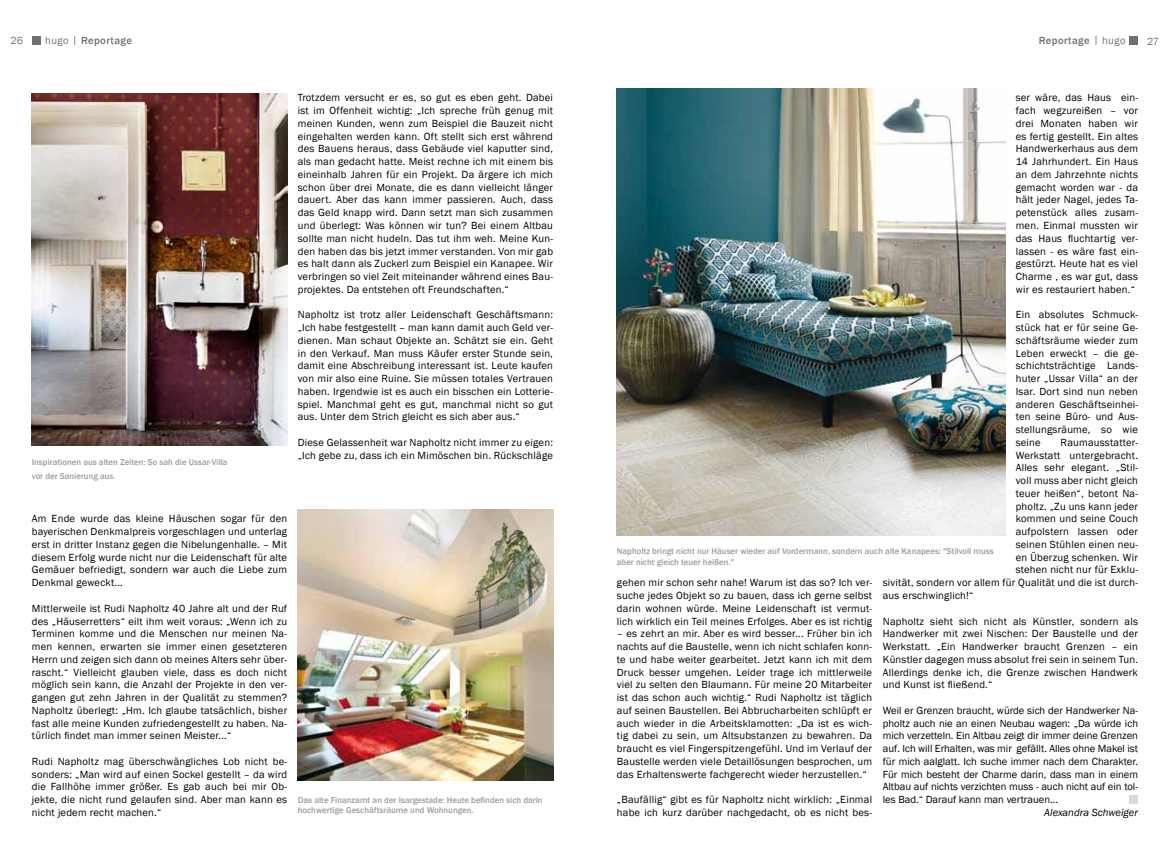
<style>
.page{position:relative;width:1170px;height:851px;background:#fff}
.page>*{position:absolute;margin:0;border:0;box-sizing:border-box;transform-origin:0 0}
.t1{font:10.62px/12.8px "Franklin Gothic";letter-spacing:.02em;color:#000;text-align:justify}
.t2{font:500 10.62px "Franklin Gothic";letter-spacing:.04em;color:#707172}
.t3{font:italic 10.62px "Franklin Gothic";color:#000}
.t4{font:10.62px "Franklin Gothic";color:#707172}
.t5{font:500 8.75px/10.5px "Franklin Gothic";color:#9c9e9f}
.s1{font-weight:400}
</style>
<div class="page">
<div style="left:1129px;top:36px;width:8px;height:9px;background:#707172"></div>
<div style="left:32px;top:36px;width:9px;height:9px;background:#707172"></div>
<div style="left:1129px;top:794px;width:8px;height:9px;background:#d9dadb"></div>
<img style="left:32px;top:94px;width:255px;height:352px">
<img style="left:298px;top:509px;width:255px;height:271px">
<img style="left:617px;top:89px;width:388px;height:446px">
<p class="t4" style="left:11px;top:34px;width:14px">26</p>
<p class="t2" style="left:45px;top:34px;width:88px"><span class="s1">hugo |</span> Reportage</p>
<p class="t2" style="left:1038px;top:34px;width:88px">Reportage <span class="s1">| hugo</span></p>
<p class="t4" style="left:1146px;top:34px;width:13px">27</p>
<p class="t5" style="left:32px;top:455px;width:197px;line-height:14px">Inspirationen aus alten Zeiten: So sah die Ussar-Villa vor der Sanierung aus.</p>
<p class="t1" style="left:298px;top:92px;width:257px">Trotzdem versucht er es, so gut es eben geht. Dabei ist im Offenheit wichtig: „Ich spreche früh genug mit meinen Kunden, wenn zum Beispiel die Bauzeit nicht eingehalten werden kann. Oft stellt sich erst während des Bauens heraus, dass Gebäude viel kaputter sind, als man gedacht hatte. Meist rechne ich mit einem bis eineinhalb Jahren für ein Projekt. Da ärgere ich mich schon über drei Monate, die es dann vielleicht länger dauert. Aber das kann immer passieren. Auch, dass das Geld knapp wird. Dann setzt man sich zusammen und überlegt: Was können wir tun? Bei einem Altbau sollte man nicht hudeln. Das tut ihm weh. Meine Kun&shy;den haben das bis jetzt immer verstanden. Von mir gab es halt dann als Zuckerl zum Beispiel ein Kanapee. Wir verbringen so viel Zeit miteinander während eines Bau&shy;projektes. Da entstehen oft Freundschaften.“</p>
<p class="t1" style="left:298px;top:308px;width:257px">Napholtz ist trotz aller Leidenschaft Geschäftsmann: „Ich habe festgestellt – man kann damit auch Geld ver&shy;dienen. Man schaut Objekte an. Schätzt sie ein. Geht in den Verkauf. Man muss Käufer erster Stunde sein, damit eine Abschreibung interessant ist. Leute kaufen von mir also eine Ruine. Sie müssen totales Vertrauen haben. Irgendwie ist es auch ein bisschen ein Lotterie&shy;spiel. Manchmal geht es gut, manchmal nicht so gut aus. Unter dem Strich gleicht es sich aber aus.“</p>
<p class="t1" style="left:298px;top:436px;width:257px">Diese Gelassenheit war Napholtz nicht immer zu eigen: „Ich gebe zu, dass ich ein Mimöschen bin. Rückschläge</p>
<p class="t1" style="left:32px;top:512px;width:257px">Am Ende wurde das kleine Häuschen sogar für den bayerischen Denkmalpreis vorgeschlagen und unterlag erst in dritter Instanz gegen die Nibelungenhalle. – Mit diesem Erfolg wurde nicht nur die Leidenschaft für alte Gemäuer befriedigt, sondern war auch die Liebe zum Denkmal geweckt...</p>
<p class="t1" style="left:32px;top:602px;width:257px">Mittlerweile ist Rudi Napholtz 40 Jahre alt und der Ruf des „Häuserretters“ eilt ihm weit voraus: „Wenn ich zu Terminen komme und die Menschen nur meinen Na&shy;men kennen, erwarten sie immer einen gesetzteren Herrn und zeigen sich dann ob meines Alters sehr über&shy;rascht.“ Vielleicht glauben viele, dass es doch nicht möglich sein kann, die Anzahl der Projekte in den ver&shy;gangen gut zehn Jahren in der Qualität zu stemmen?<br>Napholtz überlegt: „Hm. Ich glaube tatsächlich, bisher fast alle meine Kunden zufriedengestellt zu haben. Na&shy;türlich findet man immer seinen Meister...“</p>
<p class="t1" style="left:32px;top:755px;width:257px">Rudi Napholtz mag überschwängliches Lob nicht be&shy;sonders: „Man wird auf einen Sockel gestellt – da wird die Fallhöhe immer größer. Es gab auch bei mir Ob&shy;jekte, die nicht rund gelaufen sind. Aber man kann es nicht jedem recht machen.“</p>
<p class="t5" style="left:298px;top:794px;width:246px">Das alte Finanzamt an der Isargestade: Heute befinden sich darin hochwertige Geschäftsräume und Wohnungen.</p>
<p class="t1" style="left:1015px;top:92px;width:124px">ser wäre, das Haus ein&shy;fach wegzureißen – vor drei Monaten haben wir es fertig gestellt. Ein altes Handwerkerhaus aus dem 14 Jahrhundert. Ein Haus an dem Jahrzehnte nichts gemacht worden war - da hält jeder Nagel, jedes Ta&shy;petenstück alles zusam&shy;men. Einmal mussten wir das Haus fluchtartig ver&shy;lassen - es wäre fast ein&shy;gestürzt. Heute hat es viel Charme , es war gut, dass wir es restauriert haben.“</p>
<p class="t1" style="left:1015px;top:308px;width:124px">Ein absolutes Schmuck&shy;stück hat er für seine Ge&shy;schäftsräume wieder zum Leben erweckt – die ge&shy;schichtsträchtige Lands&shy;huter „Ussar Villa“ an der Isar. Dort sind nun neben anderen Geschäftseinhei&shy;ten seine Büro- und Aus&shy;stellungsräume, so wie seine</p>
<p class="t1" style="left:1060px;top:436px;width:79px">Raumausstatter-</p>
<p class="t1" style="left:1015px;top:449px;width:124px">Werkstatt untergebracht.</p>
<p class="t1" style="left:1015px;top:461px;width:124px">Alles sehr elegant. „Stil-</p>
<p class="t1" style="left:1015px;top:474px;width:124px">voll muss aber nicht gleich</p>
<p class="t1" style="left:1015px;top:487px;width:124px">teuer heißen“, betont Na-</p>
<p class="t1" style="left:1015px;top:500px;width:124px">pholtz. „Zu uns kann jeder</p>
<p class="t1" style="left:1015px;top:512px;width:124px">kommen und seine Couch</p>
<p class="t1" style="left:1015px;top:525px;width:124px">aufpolstern lassen oder</p>
<p class="t1" style="left:1015px;top:538px;width:124px">seinen Stühlen einen neu-</p>
<p class="t1" style="left:1015px;top:551px;width:124px">en Überzug schenken. Wir</p>
<p class="t1" style="left:1015px;top:563px;width:124px">stehen nicht nur für Exklu-</p>
<p class="t1" style="left:882px;top:576px;width:257px">sivität, sondern vor allem für Qualität und die ist durch-</p>
<p class="t1" style="left:882px;top:589px;width:92px">aus erschwinglich!“</p>
<p class="t1" style="left:882px;top:614px;width:257px">Napholtz sieht sich nicht als Künstler, sondern als Handwerker mit zwei Nischen: Der Baustelle und der Werkstatt. „Ein Handwerker braucht Grenzen – ein Künstler dagegen muss absolut frei sein in seinem Tun.<br>Allerdings denke ich, die Grenze zwischen Handwerk und Kunst ist fließend.“</p>
<p class="t1" style="left:882px;top:704px;width:257px">Weil er Grenzen braucht, würde sich der Handwerker Na&shy;pholtz auch nie an einen Neubau wagen: „Da würde ich mich verzetteln. Ein Altbau zeigt dir immer deine Grenzen auf. Ich will Erhalten, was mir gefällt. Alles ohne Makel ist für mich aalglatt. Ich suche immer nach dem Charakter.<br>Für mich besteht der Charme darin, dass man in einem Altbau auf nichts verzichten muss - auch nicht auf ein tol&shy;les Bad.“ Darauf kann man vertrauen...</p>
<p class="t3" style="left:1044px;top:805px;width:95px">Alexandra Schweiger</p>
<p class="t5" style="left:617px;top:546px;width:378px">Napholtz bringt nicht nur Häuser wieder auf Vordermann, sondern auch alte Kanapees: "Stilvoll muss aber nicht gleich teuer heißen."</p>
<p class="t1" style="left:617px;top:576px;width:257px">gehen mir schon sehr nahe! Warum ist das so? Ich ver&shy;suche jedes Objekt so zu bauen, dass ich gerne selbst darin wohnen würde. Meine Leidenschaft ist vermut&shy;lich wirklich ein Teil meines Erfolges. Aber es ist richtig</p>
<p class="t1" style="left:617px;top:627px;width:257px">– es zehrt an mir. Aber es wird besser... Früher bin ich nachts auf die Baustelle, wenn ich nicht schlafen konn&shy;te und habe weiter gearbeitet. Jetzt kann ich mit dem Druck besser umgehen. Leider trage ich mittlerweile viel zu selten den Blaumann. Für meine 20 Mitarbeiter ist das schon auch wichtig.“ Rudi Napholtz ist täglich auf seinen Baustellen. Bei Abbrucharbeiten schlüpft er auch wieder in die Arbeitsklamotten: „Da ist es wich&shy;tig dabei zu sein, um Altsubstanzen zu bewahren. Da braucht es viel Fingerspitzengefühl. Und im Verlauf der Baustelle werden viele Detaillösungen besprochen, um das Erhaltenswerte fachgerecht wieder herzustellen.“</p>
<p class="t1" style="left:617px;top:793px;width:257px">„Baufällig“ gibt es für Napholtz nicht wirklich: „Einmal habe ich kurz darüber nachgedacht, ob es nicht bes-</p>
</div>
